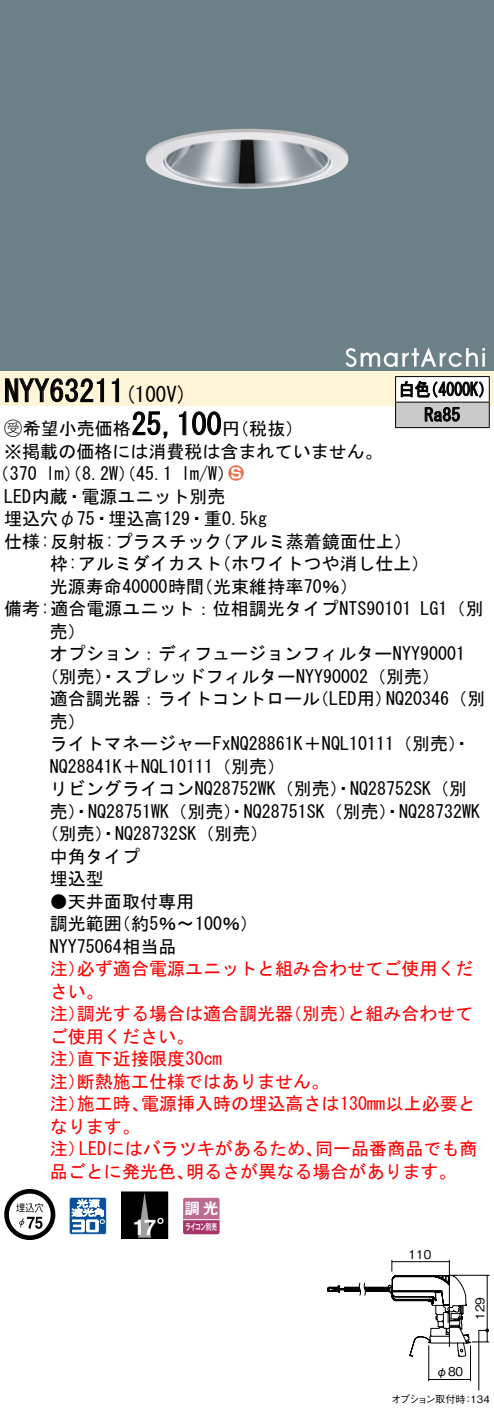
<style>
.page{position:relative;width:494px;height:1420px;background:#fff}
.page>*{position:absolute;margin:0;border:0;box-sizing:border-box;transform-origin:0 0}
.t1{font:30px "MS Gothic";color:#000}
.t2{font:700 21.6px "Helvetica LT Std";color:#fff}
.t3{font:21px "MS Gothic";color:#000}
.t4{font:18px/22.5px "MS Gothic";color:#000}
.t5{font:18px/22.5px "MS Gothic";color:#f00}
.t6{font:18px/25.5px "MS Gothic";color:#000;scale:.88 1}
.t7{font:18px "Ford Classification 1";color:#ed6d48}
.t8{font:15px "Gothic MB101 Pro De Bold 90 pv RKSJ H";color:#fff}
.t9{font:12px "Gothic BBB Pro Medium 90 pv RKSJ H";color:#000}
.t10{font:10.2px "Gothic BBB Pro Medium 90 pv RKSJ H";letter-spacing:-.095em;color:#000}
.t11{font:10.2px "Gothic BBB Pro Medium 90 pv RKSJ H";letter-spacing:-.05em;color:#000}
.t12{font:8.7px "Gothic MB101 Pro De Bold 90 pv RKSJ H";letter-spacing:-.05em;color:#fff;scale:.65 1}
.s1{font-family:"Ford Classification 1"}
.s2{color:#fff}
</style>
<div class="page">
<div style="left:0;top:0;width:493px;height:346px;background:#6c8087"></div>
<img style="left:145px;top:129px;width:203px;height:60px">
<div style="left:0;top:346px;width:493px;height:26px;background:#6c8087"></div>
<svg style="left:345px;top:347px;width:139px;height:20px"></svg>
<div style="left:0;top:372px;width:493px;height:34px;background:#fff5d7"></div>
<svg style="left:5px;top:378px;width:99px;height:24px"></svg>
<svg style="left:111px;top:378px;width:8px;height:24px"></svg>
<svg style="left:132px;top:411px;width:36px;height:28px"></svg>
<svg style="left:179px;top:411px;width:42px;height:24px"></svg>
<svg style="left:4px;top:1189px;width:51px;height:50px"></svg>
<svg style="left:70px;top:1197px;width:36px;height:37px"></svg>
<div style="left:121px;top:1191px;width:46px;height:47px;background:#000"></div>
<svg style="left:138px;top:1193px;width:13px;height:43px"></svg>
<svg style="left:157px;top:1217px;width:6px;height:6px"></svg>
<div style="left:121px;top:1191px;width:47px;height:47px;border:1px solid #000"></div>
<svg style="left:183px;top:1197px;width:36px;height:37px"></svg>
<hr style="left:183px;top:1219px;width:36px;height:1px;background:#fff">
<hr style="left:395px;top:376px;width:94px;height:1px;background:#000">
<hr style="left:395px;top:427px;width:94px;height:1px;background:#000">
<svg style="left:395px;top:377px;width:94px;height:50px;background:#b2b2b2"></svg>
<hr style="left:448px;top:1274px;width:41px;height:1px;background:#000">
<svg style="left:327px;top:1259px;width:161px;height:132px"></svg>
<h1 class="t1" style="left:4px;top:376px;width:122px">NYY63211</h1>
<p class="t6" style="left:424px;top:376px;width:42px;text-indent:-26px">白色<br>Ra85</p>
<p class="t6" style="left:422px;top:376px;width:83px">（4000 (K</p>
<p class="t3" style="left:124px;top:384px;width:64px">(100 (V</p>
<h1 class="t1" style="left:131px;top:409px;width:91px">25,100</h1>
<p class="t4" style="left:4px;top:417px;width:379px"><span class="s1">B</span>希望小売価格<br>※掲載の価格には消費税は含まれていません。</p>
<p class="t7" style="left:228px;top:464px;width:17px">2<span class="s2">3</span></p>
<p class="t4" style="left:222px;top:417px;width:82px">（円税抜(</p>
<p class="t4" style="left:181px;top:462px;width:55px">l m (W/</p>
<p class="t4" style="left:-8px;top:462px;width:47px">（370</p>
<p class="t4" style="left:4px;top:485px;width:223px">LED内蔵・電源ユニット別売</p>
<p class="t4" style="left:4px;top:507px;width:264px">埋込穴φ75・埋込高129・重0.5kg</p>
<p class="t4" style="left:213px;top:530px;width:200px">（アルミ蒸着鏡面仕上(</p>
<p class="t4" style="left:46px;top:462px;width:128px">lm）（8.2 ）（W 45.1</p>
<p class="t4" style="left:213px;top:530px;width:217px;text-indent:-209px">仕様:反射板:プラスチック<br>（ホワイトつや消し仕上(</p>
<p class="t4" style="left:195px;top:552px;width:164px;text-indent:-145px">枠:アルミダイカスト<br>（光束維持率70％(</p>
<p class="t4" style="left:50px;top:575px;width:156px">光源寿命40000時間</p>
<p class="t4" style="left:4px;top:597px;width:408px">備考:適合電源ユニット：位相調光タイプNTS90101</p>
<p class="t4" style="left:50px;top:620px;width:37px">売(</p>
<p class="t4" style="left:50px;top:642px;width:416px">オプション：ディフュージョンフィルターNYY90001</p>
<p class="t4" style="left:41px;top:665px;width:400px">（別売）・スプレッドフィルターNYY90002（別売(</p>
<p class="t4" style="left:386px;top:687px;width:100px">NQ20346（別</p>
<p class="t4" style="left:420px;top:597px;width:64px">LG （1 別</p>
<p class="t4" style="left:50px;top:687px;width:271px">適合調光器：ライトコントロール</p>
<p class="t4" style="left:50px;top:710px;width:37px">売(</p>
<p class="t4" style="left:50px;top:732px;width:422px">ライトマネージャーFxNQ28861 ＋K NQL10111（別売・(</p>
<p class="t4" style="left:50px;top:755px;width:237px">NQ28841 ＋K NQL10111（別売(</p>
<p class="t4" style="left:50px;top:777px;width:418px">リビングライコンNQ28752WK（別売）・NQ28752SK（別</p>
<p class="t4" style="left:50px;top:800px;width:431px">売）・NQ28751WK（別売）・NQ28751SK（別売）・NQ28732WK</p>
<p class="t4" style="left:41px;top:822px;width:229px">（別売）・NQ28732SK（別売(</p>
<p class="t4" style="left:50px;top:845px;width:91px">中角タイプ</p>
<p class="t4" style="left:50px;top:867px;width:56px">埋込型</p>
<p class="t4" style="left:113px;top:890px;width:147px;text-indent:-63px">●天井面取付専用<br>（約5％〜100％(</p>
<p class="t4" style="left:311px;top:687px;width:83px">（LED用）</p>
<p class="t4" style="left:50px;top:912px;width:128px">調光範囲<br>NYY75064相当品</p>
<p class="t5" style="left:77px;top:957px;width:397px">必ず適合電源ユニットと組み合わせてご使用くだ</p>
<p class="t5" style="left:50px;top:957px;width:56px">注）さい。</p>
<p class="t5" style="left:77px;top:1002px;width:217px">調光する場合は適合調光器</p>
<p class="t5" style="left:284px;top:1002px;width:73px">（別売）</p>
<p class="t5" style="left:347px;top:1002px;width:127px">と組み合わせて</p>
<p class="t5" style="left:50px;top:1002px;width:37px">注）</p>
<p class="t5" style="left:50px;top:1025px;width:145px">ご使用ください。</p>
<p class="t5" style="left:77px;top:1047px;width:146px">直下近接限度30cm</p>
<p class="t5" style="left:77px;top:1047px;width:253px;text-indent:-27px">注）<br>断熱施工仕様ではありません。</p>
<p class="t5" style="left:50px;top:1070px;width:37px">注）</p>
<p class="t5" style="left:141px;top:1092px;width:336px">電源挿入時の埋込高さは130mm以上必要と</p>
<p class="t5" style="left:77px;top:1092px;width:73px">施工時、</p>
<p class="t5" style="left:50px;top:1092px;width:91px">注）<br>なります。</p>
<p class="t5" style="left:79px;top:1137px;width:245px">LEDにはバラツキがあるため、</p>
<p class="t5" style="left:315px;top:1137px;width:163px">同一品番商品でも商</p>
<p class="t5" style="left:50px;top:1137px;width:37px">注）</p>
<p class="t5" style="left:50px;top:1160px;width:145px">品ごとに発光色、</p>
<p class="t5" style="left:186px;top:1160px;width:272px">明るさが異なる場合があります。</p>
<p class="t2" style="left:133px;top:1214px;width:25px">17</p>
<p class="t8" style="left:184px;top:1196px;width:35px">調光</p>
<p class="t12" style="left:185px;top:1219px;width:51px">ライコン別売</p>
<p class="t9" style="left:408px;top:1245px;width:24px">110</p>
<p class="t9" style="left:469px;top:1320px;width:24px;rotate:-90deg">129</p>
<p class="t9" style="left:435px;top:1362px;width:29px">φ80</p>
<p class="t10" style="left:391px;top:1390px;width:76px">オプション取付時</p>
<p class="t11" style="left:462px;top:1390px;width:28px">：134</p>
</div>
